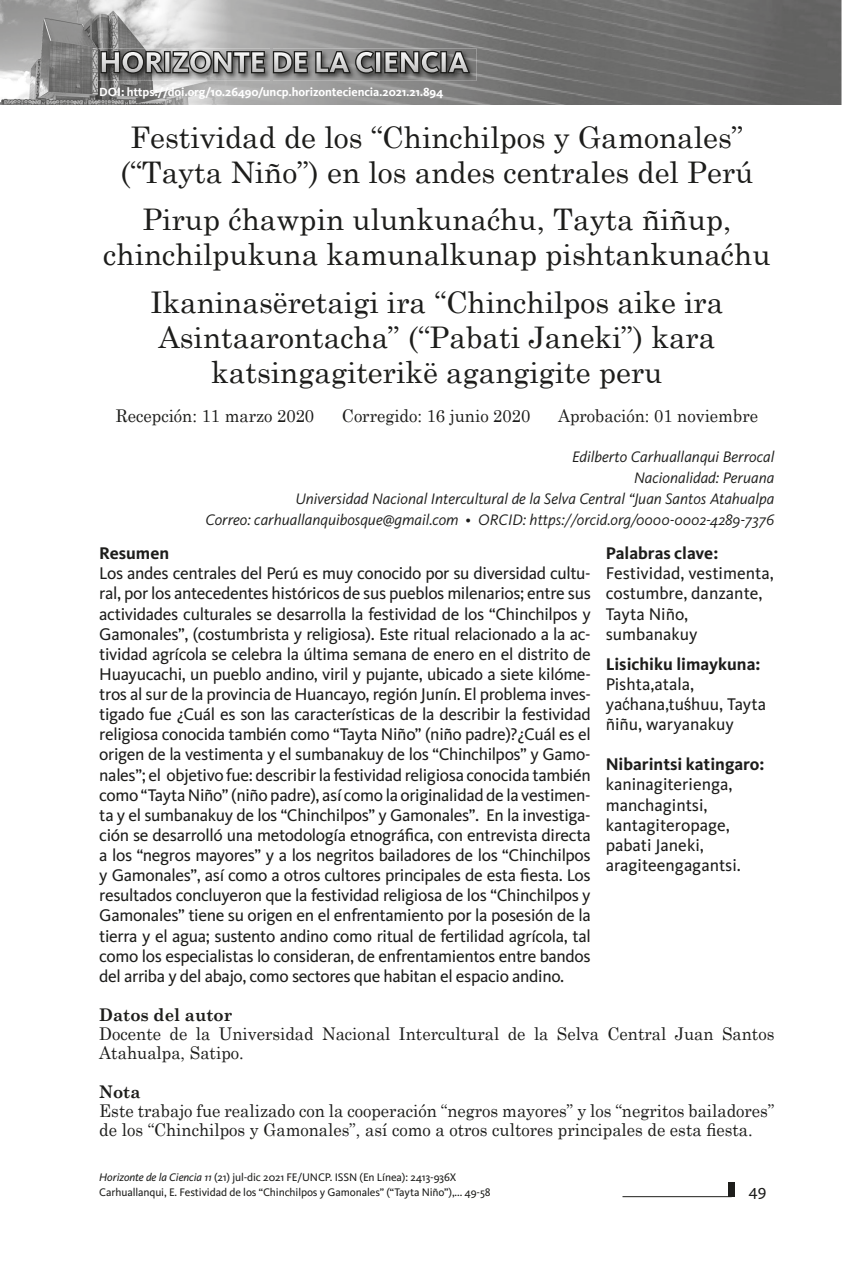
<style>
.page{position:relative;width:844px;height:1265px;background:#fff}
.page>*{position:absolute;margin:0;border:0;box-sizing:border-box;transform-origin:0 0}
.t1{font:29.75px/35px "Century Schoolbook";color:#1d1d1b;text-align:center}
.t2{font:700 29.57px "Kievit";color:#fff}
.t3{font:17.5px/20.1px "Kievit";color:#1d1d1b}
.t4{font:17.5px/19.2px "Century Schoolbook";color:#1d1d1b;scale:.95 1}
.t5{font:700 17.5px "Kievit";color:#1d1d1b}
.t6{font:700 17.5px "Century Schoolbook";color:#1d1d1b;scale:.95 1}
.t7{font:16.62px "Kievit";color:#1d1d1b}
.t8{font:italic 15.75px/21px "Kievit";color:#1d1d1b;text-align:right}
.t9{font:700 12.25px "Kievit";letter-spacing:-.01em;color:#fff}
.t10{font:11.38px/14.9px "Kievit";letter-spacing:-.01em;color:#1d1d1b}
.s1{font-family:"Arial Narrow"}
.s2{font-style:italic}
</style>
<div class="page">
<img style="left:0;top:0;width:841px;height:105px">
<img style="left:98px;top:48px;width:172px;height:33px">
<img style="left:272px;top:48px;width:204px;height:33px">
<img style="left:270px;top:48px;width:2px;height:33px">
<svg style="left:99px;top:49px;width:277px;height:27px;background:#535352"></svg>
<div style="left:374px;top:51px;width:7px;height:22px;border:3px solid #1d1d1b"></div>
<svg style="left:383px;top:49px;width:89px;height:26px;background:#434241"></svg>
<hr style="left:622px;top:1196px;width:109px;height:1px;background:#1d1d1b">
<div style="left:728px;top:1182px;width:6px;height:15px;background:#1d1d1b"></div>
<h2 class="t2" style="left:99px;top:45px;width:371px">HORIZONTE DE LA CIENCIA</h2>
<p class="t9" style="left:99px;top:84px;width:346px">DOI: https://doi.org/10.26490/uncp.horizonteciencia.2021.21.894</p>
<h1 class="t1" style="left:120px;top:117px;width:634px">Festividad de los “Chinchilpos y Gamonales” (“Tayta Niño”) en los andes centrales del Perú</h1>
<h1 class="t1" style="left:103px;top:200px;width:668px">Pirup ćhawpin ulunkunaćhu, Tayta ñiñup, chinchilpukuna kamunalkunap pishtankunaćhu</h1>
<h1 class="t1" style="left:150px;top:282px;width:574px">Ikaninasëretaigi ira “Chinchilpos aike ira<br>Asintaarontacha” (“Pabati Janeki”) kara katsingagiterikë agangigite peru</h1>
<p class="t4" style="left:116px;top:405px;width:210px">Recepción: 11 marzo 2020</p>
<p class="t4" style="left:342px;top:405px;width:200px">Corregido: 16 junio 2020</p>
<p class="t4" style="left:558px;top:405px;width:212px">Aprobación: 01 noviembre</p>
<p class="t8" style="left:205px;top:446px;width:570px">Edilberto Carhuallanqui Berrocal<br>Nacionalidad: Peruana<br>Universidad Nacional Intercultural de la Selva Central “Juan Santos Atahualpa<br>Correo: carhuallanquibosque@gmail.com • ORCID: https://orcid.org/0000-0002-4289-7376</p>
<p class="t5" style="left:99px;top:543px;width:71px">Resumen</p>
<p class="t3" style="left:99px;top:564px;width:493px;text-align:justify">Los andes centrales del Perú es muy conocido por su diversidad cultu&shy;ral, por los antecedentes históricos de sus pueblos milenarios; entre sus actividades culturales se desarrolla la festividad de los “Chinchilpos y Gamonales”, (costumbrista y religiosa). Este ritual relacionado a la ac&shy;tividad agrícola se celebra la última semana de enero en el distrito de Huayucachi, un pueblo andino, viril y pujante, ubicado a siete kilóme&shy;tros al sur de la provincia de Huancayo, región Junín. El problema inves&shy;tigado fue ¿Cuál es son las características de la describir la festividad religiosa conocida también como “Tayta Niño” (niño padre)?¿Cuál es el origen de la vestimenta y el sumbanakuy de los “Chinchilpos” y Gamo&shy;nales”; el objetivo fue: describir la festividad religiosa conocida también como “Tayta Niño” (niño padre), así como la originalidad de la vestimen&shy;ta y el sumbanakuy de los “Chinchilpos” y Gamonales”. En la investiga&shy;ción se desarrolló una metodología etnográfica, con entrevista directa a los “negros mayores” y a los negritos bailadores de los “Chinchilpos y Gamonales”, así como a otros cultores principales de esta fiesta. Los resultados concluyeron que la festividad religiosa de los “Chinchilpos y Gamonales” tiene su origen en el enfrentamiento por la posesión de la tierra y el agua; sustento andino como ritual de fertilidad agrícola, tal como los especialistas lo consideran, de enfrentamientos entre bandos del arriba y del abajo, como sectores que habitan el espacio andino.</p>
<p class="t5" style="left:605px;top:543px;width:114px">Palabras clave:</p>
<p class="t3" style="left:605px;top:564px;width:170px">Festividad, vestimenta, costumbre, danzante,<br>Tayta Niño, sumbanakuy</p>
<p class="t5" style="left:605px;top:654px;width:156px">Lisichiku limaykuna:</p>
<p class="t3" style="left:605px;top:674px;width:162px">Pishta,atala, ya<span class="s1">ć</span>hana,tu<span class="s1">ś</span>huu, Tayta ñiñu, waryanakuy</p>
<p class="t5" style="left:605px;top:754px;width:160px">Nibarintsi katingaro:</p>
<p class="t3" style="left:605px;top:775px;width:137px">kaninagiterienga, manchagintsi, kantagiteropage, pabati Janeki, aragiteengagantsi.</p>
<p class="t6" style="left:99px;top:1001px;width:141px">Datos del autor</p>
<p class="t4" style="left:99px;top:1022px;width:712px">Docente de la Universidad Nacional Intercultural de la Selva Central Juan Santos<br>Atahualpa, Satipo.</p>
<p class="t6" style="left:99px;top:1078px;width:45px">Nota</p>
<p class="t4" style="left:99px;top:1099px;width:712px">Este trabajo fue realizado con la cooperación “negros mayores” y los “negritos bailadores” de los “Chinchilpos y Gamonales”, así como a otros cultores principales de esta fiesta.</p>
<p class="t10" style="left:99px;top:1170px;width:393px"><span class="s2">Horizonte de la Ciencia 11</span> (21) jul-dic 2021 FE/UNCP. ISSN (En Línea): 2413-936X<br>Carhuallanqui, E. Festividad de los “Chinchilpos y Gamonales” (“Tayta Niño”),... 49-58</p>
<p class="t7" style="left:748px;top:1181px;width:19px">49</p>
</div>
